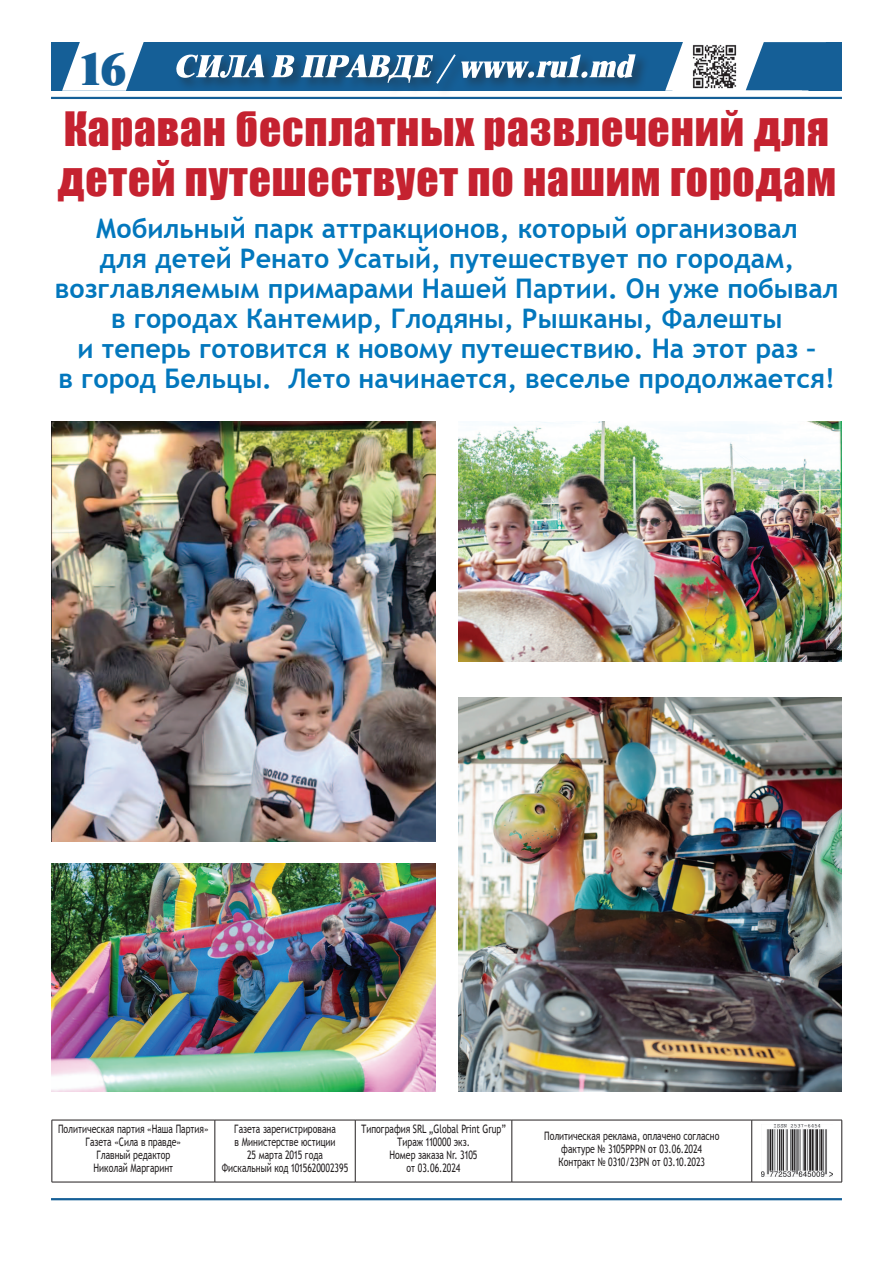
<style>
.page{position:relative;width:893px;height:1263px;background:#fff}
.page>*{position:absolute;margin:0;border:0;box-sizing:border-box;transform-origin:0 0}
.t1{font:45.15px "Newton X";color:#155f97}
.t2{font:43.5px/49.9px "Impact";letter-spacing:.02em;color:#c52230}
.t3{font:700 27px/30px "Trebuchet MS";color:#0277bd;text-align:center}
.t4{font:11.7px/12.9px "Trebuchet MS";color:#231f20;text-align:center;scale:.75 1}
</style>
<div class="page">
<hr style="left:51px;top:1198px;width:791px;height:2px;background:#155f97">
<div style="left:51px;top:42px;width:791px;height:48px;background:#155f97"></div>
<svg style="left:62px;top:42px;width:83px;height:49px"></svg>
<hr style="left:51px;top:97px;width:791px;height:2px;background:#155f97">
<div style="left:175px;top:52px;width:474px;height:45px;background:#231f20;opacity:.45"></div>
<svg style="left:175px;top:54px;width:461px;height:30px"></svg>
<img style="left:458px;top:421px;width:383px;height:240px">
<svg style="left:665px;top:42px;width:177px;height:49px"></svg>
<img style="left:52px;top:864px;width:384px;height:227px">
<img style="left:51px;top:421px;width:385px;height:420px">
<img style="left:458px;top:697px;width:383px;height:394px">
<hr style="left:52px;top:1120px;width:163px;height:1px;background:#231f20">
<hr style="left:52px;top:1120px;width:1px;height:62px;background:#231f20">
<hr style="left:215px;top:1120px;width:140px;height:1px;background:#231f20">
<hr style="left:215px;top:1120px;width:1px;height:62px;background:#231f20">
<hr style="left:355px;top:1120px;width:157px;height:1px;background:#231f20">
<hr style="left:355px;top:1120px;width:1px;height:62px;background:#231f20">
<hr style="left:512px;top:1120px;width:240px;height:1px;background:#231f20">
<hr style="left:512px;top:1120px;width:1px;height:62px;background:#231f20">
<hr style="left:752px;top:1120px;width:90px;height:1px;background:#231f20">
<hr style="left:751px;top:1120px;width:1px;height:62px;background:#231f20">
<hr style="left:841px;top:1120px;width:1px;height:62px;background:#231f20">
<hr style="left:52px;top:1182px;width:163px;height:1px;background:#231f20">
<hr style="left:215px;top:1182px;width:140px;height:1px;background:#231f20">
<hr style="left:355px;top:1182px;width:157px;height:1px;background:#231f20">
<hr style="left:512px;top:1182px;width:240px;height:1px;background:#231f20">
<hr style="left:752px;top:1182px;width:90px;height:1px;background:#231f20">
<img style="left:762px;top:1125px;width:70px;height:52px">
<h1 class="t1" style="left:81px;top:41px;width:47px">16</h1>
<h2 class="t2" style="left:57px;top:103px;width:780px">Караван бесплатных развлечений для детей путешествует по нашим городам</h2>
<p class="t3" style="left:55px;top:214px;width:785px">Мобильный парк аттракционов, который организовал<br>для детей Ренато Усатый, путешествует по городам, возглавляемым примарами Нашей Партии. Он уже побывал в городах Кантемир, Глодяны, Рышканы, Фалешты<br>и теперь готовится к новому путешествию. На этот раз –<br>в город Бельцы. Лето начинается, веселье продолжается!</p>
<p class="t4" style="left:58px;top:1123px;width:202px">Политическая партия «Наша Партия»<br>Газета «Сила в правде»<br>Главный редактор<br>Николай Маргаринт</p>
<p class="t4" style="left:222px;top:1123px;width:170px">Газета зарегистрирована<br>в Министерстве юстиции<br>25 марта 2015 года<br>Фискальный код 1015620002395</p>
<p class="t4" style="left:361px;top:1123px;width:195px">Типография SRL „Global Print Grup”<br>Тираж 110000 экз.<br>Номер заказа Nr. 3105<br>от 03.06.2024</p>
<p class="t4" style="left:544px;top:1129px;width:235px">Политическая реклама, оплачено согласно фактуре № 3105PPPN от 03.06.2024<br>Контракт № 0310/23PN от 03.10.2023</p>
</div>
